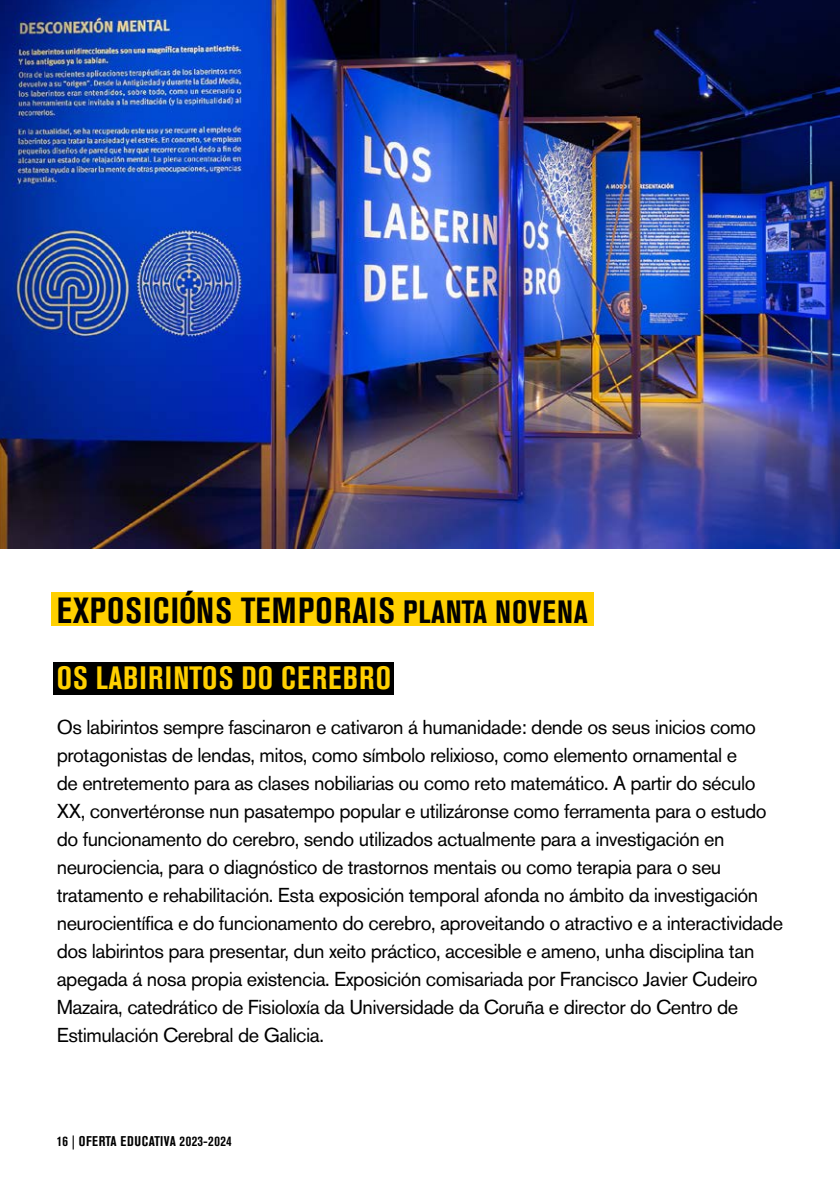
<style>
.page{position:relative;width:840px;height:1191px;background:#fff}
.page>*{position:absolute;margin:0;border:0;box-sizing:border-box;transform-origin:0 0}
.titulo_seccion{font:700 condensed 36px "Akzidenz Grotesk BE";letter-spacing:.035em;color:#000}
.titulo_amarillo{font:700 condensed 32px "Akzidenz Grotesk BE";letter-spacing:.035em;color:#ffd000}
.t1{font:20px/28px "Akzidenz Grotesk BE";letter-spacing:-.025em;color:#000}
.t2{font:700 condensed 14px "Akzidenz Grotesk BE";letter-spacing:.03em;color:#000}
.s1{font-size:32px}
</style>
<div class="page">
<div style="left:51px;top:592px;width:542px;height:34px;background:#ffd000"></div>
<div style="left:54px;top:662px;width:340px;height:32px;background:#000"></div>
<img style="left:0;top:0;width:839px;height:549px">
<p class="titulo_seccion" style="left:57px;top:589px;width:532px">EXPOSICIÓNS TEMPORAIS <span class="s1">PLANTA NOVENA</span></p>
<p class="titulo_amarillo" style="left:57px;top:659px;width:336px">OS LABIRINTOS DO CEREBRO</p>
<p class="t1" style="left:57px;top:713px;width:727px">Os labirintos sempre fascinaron e cativaron á humanidade: dende os seus inicios como protagonistas de lendas, mitos, como símbolo relixioso, como elemento ornamental e<br>de entretemento para as clases nobiliarias ou como reto matemático. A partir do século XX, convertéronse nun pasatempo popular e utilizáronse como ferramenta para o estudo do funcionamento do cerebro, sendo utilizados actualmente para a investigación en neurociencia, para o diagnóstico de trastornos mentais ou como terapia para o seu tratamento e rehabilitación. Esta exposición temporal afonda no ámbito da investigación neurocientífica e do funcionamento do cerebro, aproveitando o atractivo e a interactividade dos labirintos para presentar, dun xeito práctico, accesible e ameno, unha disciplina tan apegada á nosa propia existencia. Exposición comisariada por Francisco Javier Cudeiro Mazaira, catedrático de Fisioloxía da Universidade da Coruña e director do Centro de Estimulación Cerebral de Galicia.</p>
<p class="t2" style="left:57px;top:1133px;width:176px">16 | OFERTA EDUCATIVA 2023-2024</p>
</div>
